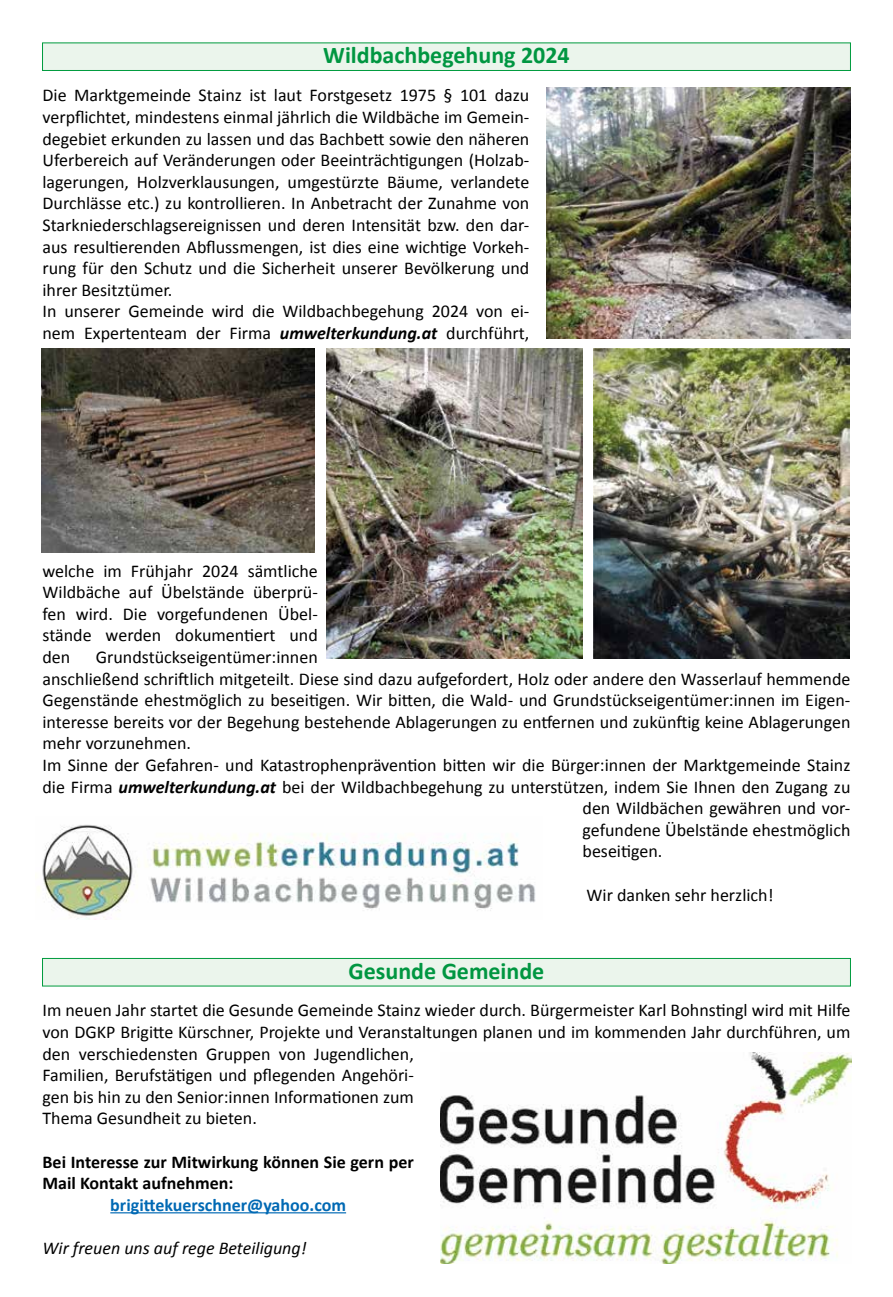
<style>
.page{position:relative;width:893px;height:1297px;background:#fff}
.page>*{position:absolute;margin:0;border:0;box-sizing:border-box;transform-origin:0 0}
.t1{font:700 24px "Calibri";color:#009641}
.t2{font:18px/21.6px "Calibri";color:#000}
.t3{font:700 18px/21.6px "Calibri";color:#000}
.t4{font:italic 18px "Calibri";color:#000}
.t5{font:700 18px "Calibri";color:#0069b4}
.s1{font-weight:700;font-style:italic}
</style>
<div class="page">
<hr style="left:110px;top:1212px;width:236px;height:1px;background:#0069b4">
<div style="left:42px;top:43px;width:809px;height:28px;background:#ebf5ec;border:1px solid #009b3e"></div>
<div style="left:42px;top:958px;width:809px;height:28px;background:#ebf5ec;border:1px solid #009b3e"></div>
<img style="left:42px;top:348px;width:273px;height:205px">
<img style="left:546px;top:87px;width:304px;height:251px">
<img style="left:594px;top:348px;width:256px;height:310px">
<img style="left:326px;top:348px;width:256px;height:310px">
<img style="left:42px;top:824px;width:494px;height:95px">
<img style="left:441px;top:1052px;width:410px;height:211px">
<h1 class="t1" style="left:323px;top:38px;width:248px">Wildbachbegehung 2024</h1>
<p class="t2" style="left:43px;top:84px;width:488px">Die Marktgemeinde Stainz ist laut Forstgesetz 1975 § 101 dazu verpflichtet, mindestens einmal jährlich die Wildbäche im Gemein&shy;degebiet erkunden zu lassen und das Bachbett sowie den näheren Uferbereich auf Veränderungen oder Beeinträchtigungen (Holzab&shy;lagerungen, Holzverklausungen, umgestürzte Bäume, verlandete Durchlässe etc.) zu kontrollieren. In Anbetracht der Zunahme von Starkniederschlagsereignissen und deren Intensität bzw. den dar&shy;aus resultierenden Abflussmengen, ist dies eine wichtige Vorkeh&shy;rung für den Schutz und die Sicherheit unserer Bevölkerung und ihrer Besitztümer.<br>In unserer Gemeinde wird die Wildbachbegehung 2024 von ei&shy;nem Expertenteam der Firma <span class="s1">umwelterkundung.at</span> durchführt,</p>
<p class="t2" style="left:43px;top:559px;width:277px;text-align:justify">welche im Frühjahr 2024 sämtliche Wildbäche auf Übelstände überprü&shy;fen wird. Die vorgefundenen Übel&shy;stände werden dokumentiert und den</p>
<p class="t2" style="left:96px;top:646px;width:224px">Grundstückseigentümer:innen</p>
<p class="t2" style="left:43px;top:667px;width:809px">anschließend schriftlich mitgeteilt. Diese sind dazu aufgefordert, Holz oder andere den Wasserlauf hemmende</p>
<p class="t2" style="left:43px;top:689px;width:809px">Gegenstände ehestmöglich zu beseitigen. Wir bitten, die Wald- und Grundstückseigentümer:innen im Eigen-</p>
<p class="t2" style="left:43px;top:711px;width:809px">interesse bereits vor der Begehung bestehende Ablagerungen zu entfernen und zukünftig keine Ablagerungen</p>
<p class="t2" style="left:43px;top:732px;width:150px">mehr vorzunehmen.</p>
<p class="t2" style="left:43px;top:754px;width:809px">Im Sinne der Gefahren- und Katastrophenprävention bitten wir die Bürger:innen der Marktgemeinde Stainz</p>
<p class="t2" style="left:43px;top:775px;width:809px">die Firma <span class="s1">umwelterkundung.at</span> bei der Wildbachbegehung zu unterstützen, indem Sie Ihnen den Zugang zu</p>
<p class="t2" style="left:583px;top:797px;width:269px">den Wildbächen gewähren und vor-</p>
<p class="t2" style="left:583px;top:819px;width:269px">gefundene Übelstände ehestmöglich</p>
<p class="t2" style="left:583px;top:840px;width:81px">beseitigen.</p>
<p class="t2" style="left:587px;top:883px;width:188px">Wir danken sehr herzlich!</p>
<h1 class="t1" style="left:349px;top:954px;width:197px">Gesunde Gemeinde</h1>
<p class="t2" style="left:43px;top:999px;width:809px">Im neuen Jahr startet die Gesunde Gemeinde Stainz wieder durch. Bürgermeister Karl Bohnstingl wird mit Hilfe von DGKP Brigitte Kürschner, Projekte und Veranstaltungen planen und im kommenden Jahr durchführen, um den verschiedensten Gruppen von Jugendlichen,<br>Familien, Berufstätigen und pflegenden Angehöri-<br>gen bis hin zu den Senior:innen Informationen zum<br>Thema Gesundheit zu bieten.</p>
<p class="t3" style="left:43px;top:1150px;width:373px">Bei Interesse zur Mitwirkung können Sie gern per<br>Mail Kontakt aufnehmen:</p>
<p class="t5" style="left:110px;top:1192px;width:237px">brigittekuerschner@yahoo.com</p>
<p class="t4" style="left:43px;top:1235px;width:266px">Wir freuen uns auf rege Beteiligung!</p>
</div>
